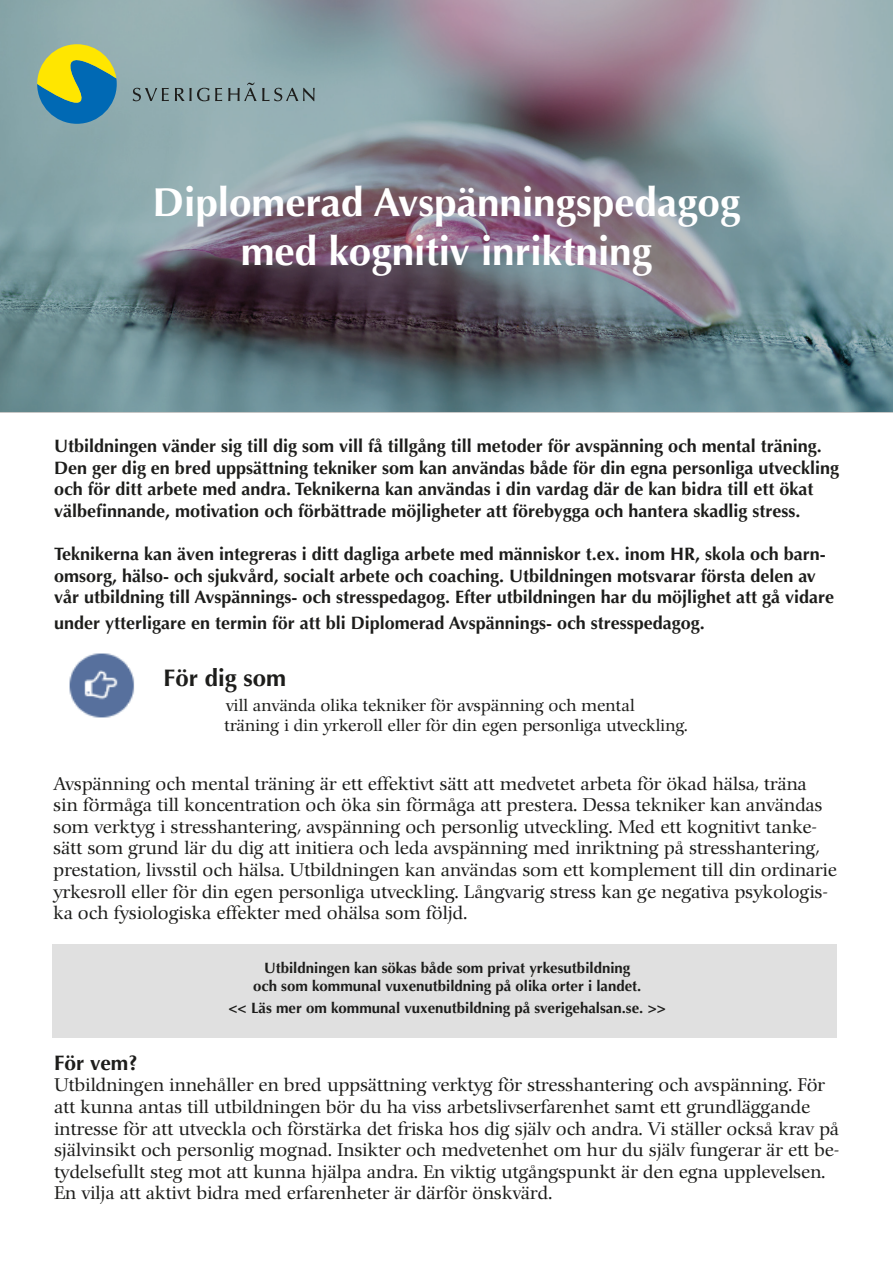
<style>
.page{position:relative;width:893px;height:1263px;background:#fff}
.page>*{position:absolute;margin:0;border:0;box-sizing:border-box;transform-origin:0 0}
.t1{font:700 40.5px "Optima";color:#fff}
.t2{font:700 24px "Optima";color:#1d1d1b}
.t3{font:700 21px "Optima";color:#1d1d1b}
.t4{font:18px/21.6px "Comenius Antiqua";color:#1d1d1b}
.t5{font:700 18px/21.6px "Optima";color:#1d1d1b}
.t6{font:16.5px "Comenius Antiqua";color:#1d1d1b}
.t7{font:700 15px "Optima";color:#1d1d1b}
</style>
<div class="page">
<div style="left:52px;top:944px;width:785px;height:93px;background:#e0e0e0"></div>
<svg style="left:1px;top:0;width:892px;height:412px;background:#7c8890"></svg>
<svg style="left:37px;top:40px;width:80px;height:84px;background:#79a377"></svg>
<svg style="left:133px;top:88px;width:36px;height:13px"></svg>
<svg style="left:175px;top:88px;width:47px;height:13px"></svg>
<svg style="left:228px;top:83px;width:87px;height:18px;background:#7e9599"></svg>
<img style="left:69px;top:653px;width:66px;height:65px">
<p class="t1" style="left:153px;top:179px;width:589px">Diplomerad Avspänningspedagog</p>
<p class="t1" style="left:241px;top:227px;width:413px">med kognitiv inriktning</p>
<p class="t5" style="left:54px;top:435px;width:786px">Utbildningen vänder sig till dig som vill få tillgång till metoder för avspänning och mental träning.<br>Den ger dig en bred uppsättning tekniker som kan användas både för din egna personliga utveckling och för ditt arbete med andra. Teknikerna kan användas i din vardag där de kan bidra till ett ökat välbefinnande, motivation och förbättrade möjligheter att förebygga och hantera skadlig stress.</p>
<p class="t5" style="left:54px;top:543px;width:781px">Teknikerna kan även integreras i ditt dagliga arbete med människor t.ex. inom HR, skola och barn&shy;omsorg, hälso- och sjukvård, socialt arbete och coaching. Utbildningen motsvarar första delen av vår utbildning till Avspännings- och stresspedagog. Efter utbildningen har du möjlighet att gå vidare</p>
<p class="t5" style="left:54px;top:612px;width:652px">under ytterligare en termin för att bli Diplomerad Avspännings- och stresspedagog.</p>
<p class="t2" style="left:164px;top:663px;width:124px">För dig som</p>
<p class="t6" style="left:226px;top:696px;width:410px">vill använda olika tekniker för avspänning och mental</p>
<p class="t6" style="left:224px;top:715px;width:465px">träning i din yrkeroll eller för din egen personliga utveckling.</p>
<p class="t4" style="left:53px;top:773px;width:785px">Avspänning och mental träning är ett effektivt sätt att medvetet arbeta för ökad hälsa, träna<br>sin förmåga till koncentration och öka sin förmåga att prestera. Dessa tekniker kan användas som verktyg i stresshantering, avspänning och personlig utveckling. Med ett kognitivt tanke&shy;sätt som grund lär du dig att initiera och leda avspänning med inriktning på stresshantering, prestation, livsstil och hälsa. Utbildningen kan användas som ett komplement till din ordinarie yrkesroll eller för din egen personliga utveckling. Långvarig stress kan ge negativa psykologis&shy;ka och fysiologiska effekter med ohälsa som följd.</p>
<p class="t7" style="left:264px;top:959px;width:368px">Utbildningen kan sökas både som privat yrkesutbildning</p>
<p class="t7" style="left:253px;top:977px;width:390px">och som kommunal vuxenutbildning på olika orter i landet.</p>
<p class="t7" style="left:228px;top:999px;width:439px">&lt;&lt; Läs mer om kommunal vuxenutbildning på sverigehalsan.se. &gt;&gt;</p>
<p class="t3" style="left:54px;top:1050px;width:85px">För vem?</p>
<p class="t4" style="left:54px;top:1075px;width:786px">Utbildningen innehåller en bred uppsättning verktyg för stresshantering och avspänning. För att kunna antas till utbildningen bör du ha viss arbetslivserfarenhet samt ett grundläggande intresse för att utveckla och förstärka det friska hos dig själv och andra. Vi ställer också krav på självinsikt och personlig mognad. Insikter och medvetenhet om hur du själv fungerar är ett be&shy;tydelsefullt steg mot att kunna hjälpa andra. En viktig utgångspunkt är den egna upplevelsen.<br>En vilja att aktivt bidra med erfarenheter är därför önskvärd.</p>
</div>
